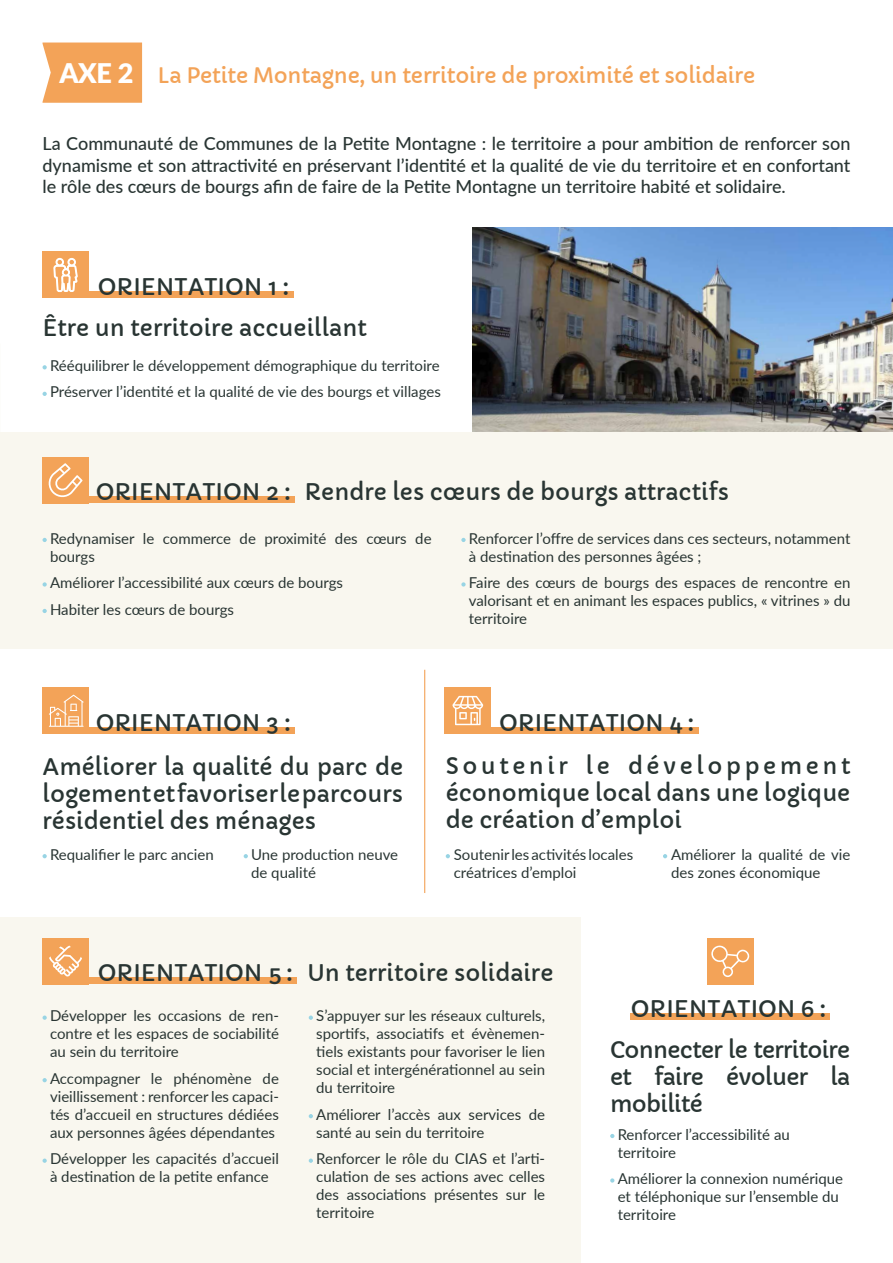
<style>
.page{position:relative;width:893px;height:1263px;background:#fff}
.page>*{position:absolute;margin:0;border:0;box-sizing:border-box;transform-origin:0 0}
.t1{font:22.5px/27px "Capriola";color:#293533}
.t2{font:22.5px/43.8px "Capriola";letter-spacing:.155em;color:#293533}
.t3{font:21px "Capriola";letter-spacing:-.01em;color:#f3a358}
.t4{font:500 18px/21.6px "Lato";color:#293533;text-align:justify}
.t5{font:15px/18px "Lato";color:#293533}
.s1{font-family:"Lato";font-weight:900;font-size:27px;color:#fff}
</style>
<div class="page">
<hr style="left:424px;top:670px;width:1px;height:223px;background:#f3a358">
<div style="left:43px;top:43px;width:99px;height:60px;background:#f3a358"></div>
<svg style="left:43px;top:365px;width:4px;height:4px"></svg>
<svg style="left:43px;top:392px;width:4px;height:4px"></svg>
<div style="left:86px;top:291px;width:207px;height:7px;background:#f3a358"></div>
<img style="left:472px;top:228px;width:421px;height:204px">
<div style="left:43px;top:252px;width:46px;height:46px;background:#f3a358"></div>
<svg style="left:54px;top:257px;width:24px;height:35px"></svg>
<div style="left:0;top:432px;width:893px;height:216px;background:#f9f7ef"></div>
<svg style="left:43px;top:538px;width:4px;height:4px"></svg>
<svg style="left:43px;top:582px;width:4px;height:5px"></svg>
<svg style="left:43px;top:609px;width:4px;height:4px"></svg>
<svg style="left:461px;top:538px;width:5px;height:4px"></svg>
<svg style="left:461px;top:582px;width:5px;height:5px"></svg>
<div style="left:82px;top:496px;width:213px;height:7px;background:#f3a358"></div>
<div style="left:43px;top:457px;width:46px;height:46px;background:#f3a358"></div>
<svg style="left:48px;top:463px;width:34px;height:35px"></svg>
<svg style="left:446px;top:854px;width:4px;height:4px"></svg>
<svg style="left:663px;top:854px;width:4px;height:4px"></svg>
<div style="left:488px;top:727px;width:210px;height:6px;background:#f3a358"></div>
<svg style="left:43px;top:854px;width:4px;height:4px"></svg>
<svg style="left:244px;top:854px;width:4px;height:4px"></svg>
<div style="left:85px;top:727px;width:210px;height:7px;background:#f3a358"></div>
<div style="left:43px;top:688px;width:46px;height:46px;background:#f3a358"></div>
<svg style="left:49px;top:695px;width:35px;height:32px"></svg>
<div style="left:445px;top:687px;width:46px;height:46px;background:#f3a358"></div>
<svg style="left:452px;top:696px;width:32px;height:29px"></svg>
<div style="left:0;top:917px;width:580px;height:346px;background:#f9f7ef"></div>
<svg style="left:43px;top:1015px;width:4px;height:5px"></svg>
<svg style="left:43px;top:1078px;width:4px;height:4px"></svg>
<svg style="left:43px;top:1158px;width:4px;height:5px"></svg>
<svg style="left:309px;top:1015px;width:4px;height:5px"></svg>
<svg style="left:309px;top:1114px;width:4px;height:4px"></svg>
<svg style="left:309px;top:1158px;width:4px;height:5px"></svg>
<div style="left:86px;top:977px;width:211px;height:7px;background:#f3a358"></div>
<div style="left:43px;top:938px;width:46px;height:46px;background:#f3a358"></div>
<svg style="left:49px;top:945px;width:33px;height:32px"></svg>
<svg style="left:610px;top:1134px;width:4px;height:4px"></svg>
<svg style="left:610px;top:1178px;width:4px;height:5px"></svg>
<div style="left:631px;top:1013px;width:199px;height:7px;background:#f3a358"></div>
<div style="left:707px;top:938px;width:46px;height:46px;background:#f3a358"></div>
<svg style="left:711px;top:945px;width:39px;height:33px"></svg>
<h2 class="t3" style="left:59px;top:62px;width:697px"><span class="s1">AXE 2</span> La Petite Montagne, un territoire de proximité et solidaire</h2>
<p class="t4" style="left:43px;top:132px;width:809px">La Communauté de Communes de la Petite Montagne : le territoire a pour ambition de renforcer son dynamisme et son attractivité en préservant l’identité et la qualité de vie du territoire et en confortant le rôle des cœurs de bourgs afin de faire de la Petite Montagne un territoire habité et solidaire.</p>
<h1 class="t1" style="left:43px;top:267px;width:326px;line-height:40.7px;text-indent:55px">ORIENTATION 1 :<br>Être un territoire accueillant</h1>
<p class="t5" style="left:50px;top:352px;width:392px;line-height:26.5px">Rééquilibrer le développement démographique du territoire<br>Préserver l’identité et la qualité de vie des bourgs et villages</p>
<h1 class="t1" style="left:96px;top:479px;width:635px">ORIENTATION 2 : Rendre les cœurs de bourgs attractifs</h1>
<p class="t5" style="left:50px;top:528px;width:383px">Redynamiser le commerce de proximité des cœurs de bourgs</p>
<p class="t5" style="left:50px;top:569px;width:295px;line-height:26.5px">Améliorer l’accessibilité aux cœurs de bourgs<br>Habiter les cœurs de bourgs</p>
<p class="t5" style="left:469px;top:528px;width:383px">Renforcer l’offre de services dans ces secteurs, notamment à destination des personnes âgées ;</p>
<p class="t5" style="left:469px;top:573px;width:383px;text-align:justify">Faire des cœurs de bourgs des espaces de rencontre en valorisant et en animant les espaces publics, « vitrines » du territoire</p>
<h1 class="t1" style="left:43px;top:701px;width:362px;line-height:43.8px;text-indent:53px">ORIENTATION 3 :<br>Améliorer la qualité du parc de</h1>
<h1 class="t1" style="left:43px;top:780px;width:362px">logement et favoriser le parcours résidentiel des ménages</h1>
<p class="t5" style="left:50px;top:845px;width:165px">Requalifier le parc ancien</p>
<p class="t5" style="left:251px;top:845px;width:148px">Une production neuve de qualité</p>
<h1 class="t2" style="left:446px;top:701px;width:406px;text-indent:53px">ORIENTATION 4 :<br>Soutenir le développement</h1>
<h1 class="t1" style="left:446px;top:780px;width:406px">économique local dans une logique de création d’emploi</h1>
<p class="t5" style="left:454px;top:845px;width:181px">Soutenir les activités locales créatrices d’emploi</p>
<p class="t5" style="left:671px;top:845px;width:181px">Améliorer la qualité de vie des zones économique</p>
<h1 class="t1" style="left:98px;top:960px;width:457px">ORIENTATION 5 : Un territoire solidaire</h1>
<p class="t5" style="left:50px;top:1006px;width:230px;text-align:justify">Développer les occasions de ren&shy;contre et les espaces de sociabilité au sein du territoire</p>
<p class="t5" style="left:50px;top:1069px;width:230px;text-align:justify">Accompagner le phénomène de vieillissement : renforcer les capaci&shy;tés d’accueil en structures dédiées aux personnes âgées dépendantes</p>
<p class="t5" style="left:50px;top:1149px;width:230px">Développer les capacités d’accueil à destination de la petite enfance</p>
<p class="t5" style="left:316px;top:1006px;width:230px;text-align:justify">S’appuyer sur les réseaux culturels, sportifs, associatifs et évènemen&shy;tiels existants pour favoriser le lien social et intergénérationnel au sein du territoire</p>
<p class="t5" style="left:316px;top:1105px;width:230px">Améliorer l’accès aux services de santé au sein du territoire</p>
<p class="t5" style="left:316px;top:1149px;width:230px;text-align:justify">Renforcer le rôle du CIAS et l’arti&shy;culation de ses actions avec celles des associations présentes sur le territoire</p>
<h1 class="t1" style="left:631px;top:995px;width:196px">ORIENTATION 6 :</h1>
<h1 class="t1" style="left:610px;top:1036px;width:242px;text-align:justify">Connecter le territoire et faire évoluer la mobilité</h1>
<p class="t5" style="left:618px;top:1124px;width:174px">Renforcer l’accessibilité au territoire</p>
<p class="t5" style="left:618px;top:1169px;width:227px">Améliorer la connexion numérique et téléphonique sur l’ensemble du territoire</p>
</div>
